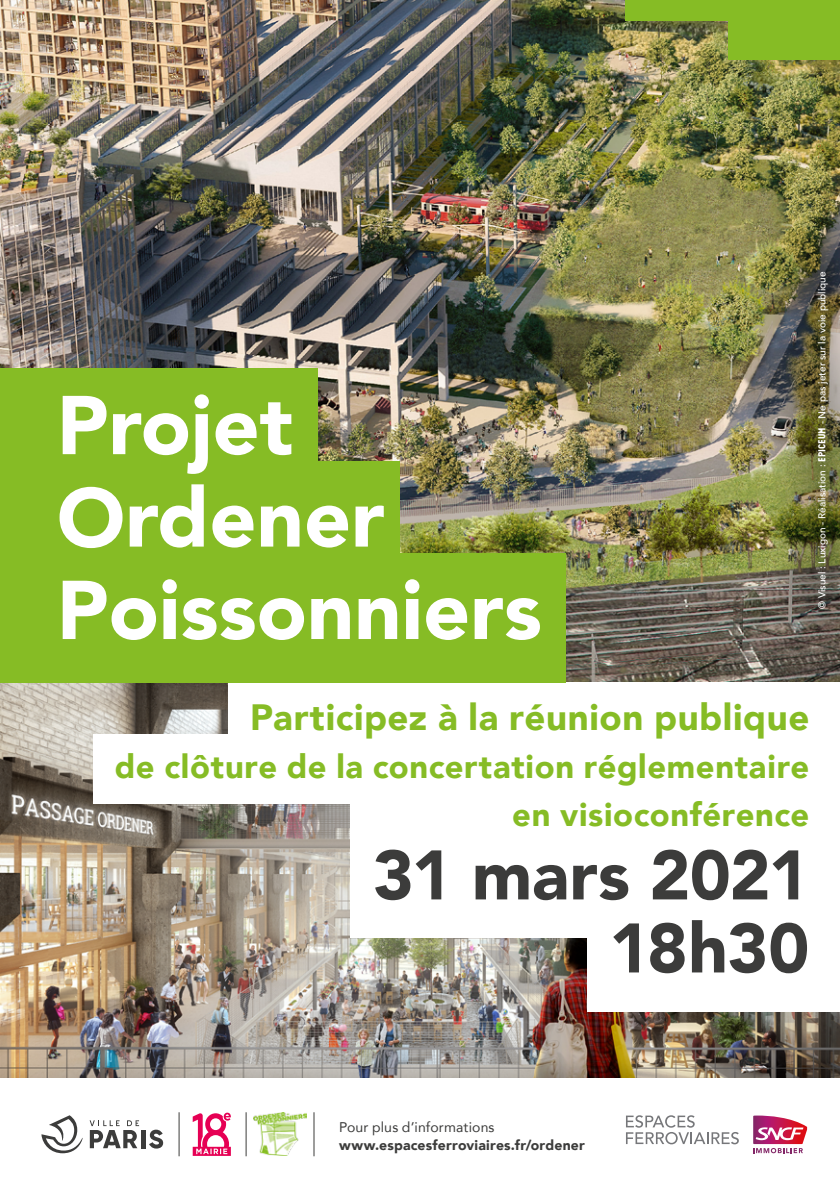
<style>
.page{position:relative;width:840px;height:1191px;background:#fff}
.page>*{position:absolute;margin:0;border:0;box-sizing:border-box;transform-origin:0 0}
.t1{font:900 82.4px "Avenir LT Std";color:#fff}
.Année{font:900 69.2px "Avenir";letter-spacing:-.01em;color:#3c3c3b}
.Année-2{font:900 36.6px "Avenir";letter-spacing:.015em;color:#86bc25}
.Année-3{font:900 32.6px "Avenir";letter-spacing:.02em;color:#86bc25}
.t2{font:900 14px/18px "Avenir";letter-spacing:.015em;color:#3c3c3b}
.t3{font:500 10px "Avenir";color:#fff}
.s1{font-family:"Epiceum";font-weight:400}
.s2{font-weight:400}
</style>
<div class="page">
<img style="left:0;top:682px;width:839px;height:396px">
<img style="left:0;top:0;width:839px;height:682px">
<svg style="left:626px;top:1115px;width:112px;height:29px"></svg>
<svg style="left:753px;top:1115px;width:53px;height:38px"></svg>
<svg style="left:41px;top:1115px;width:42px;height:38px"></svg>
<hr style="left:141px;top:1130px;width:4px;height:18px;background:#3c3c3b">
<svg style="left:149px;top:1129px;width:14px;height:19px"></svg>
<svg style="left:90px;top:1120px;width:49px;height:28px"></svg>
<svg style="left:192px;top:1112px;width:39px;height:43px"></svg>
<div style="left:765px;top:222px;width:74px;height:436px;background:#000;opacity:.64"></div>
<div style="left:625px;top:0;width:177px;height:21px;background:#86bc25"></div>
<div style="left:728px;top:0;width:111px;height:60px;background:#86bc25"></div>
<div style="left:0;top:368px;width:317px;height:130px;background:#86bc25"></div>
<div style="left:0;top:460px;width:399px;height:130px;background:#86bc25"></div>
<div style="left:0;top:553px;width:565px;height:130px;background:#86bc25"></div>
<div style="left:228px;top:683px;width:611px;height:74px;background:#fff"></div>
<div style="left:93px;top:734px;width:746px;height:70px;background:#fff"></div>
<div style="left:350px;top:797px;width:489px;height:141px;background:#fff"></div>
<div style="left:587px;top:892px;width:252px;height:119px;background:#fff"></div>
<img style="left:253px;top:1112px;width:53px;height:43px">
<hr style="left:178px;top:1112px;width:1px;height:44px;background:#3c3c3b">
<hr style="left:245px;top:1112px;width:1px;height:44px;background:#3c3c3b">
<hr style="left:313px;top:1112px;width:1px;height:44px;background:#3c3c3b">
<p class="t1" style="left:57px;top:375px;width:238px">Projet</p>
<p class="t1" style="left:57px;top:468px;width:329px">Ordener</p>
<p class="t1" style="left:57px;top:560px;width:486px">Poissonniers</p>
<p class="t3" style="left:812px;top:609px;width:339px;rotate:-90deg">© Visuel : Luxigon - Réalisation : <span class="s1">EPICEUM</span> - Ne pas jeter sur la voie publique</p>
<p class="Année-2" style="left:250px;top:686px;width:560px">Participez à la réunion publique</p>
<p class="Année-3" style="left:115px;top:739px;width:695px">de clôture de la concertation réglementaire</p>
<p class="Année-3" style="left:512px;top:787px;width:298px">en visioconférence</p>
<p class="Année" style="left:373px;top:816px;width:437px">31 mars 2021</p>
<p class="Année" style="left:608px;top:889px;width:202px">18h30</p>
<p class="t2" style="left:339px;top:1118px;width:247px"><span class="s2">Pour plus d’informations </span>www.espacesferroviaires.fr/ordener</p>
</div>
